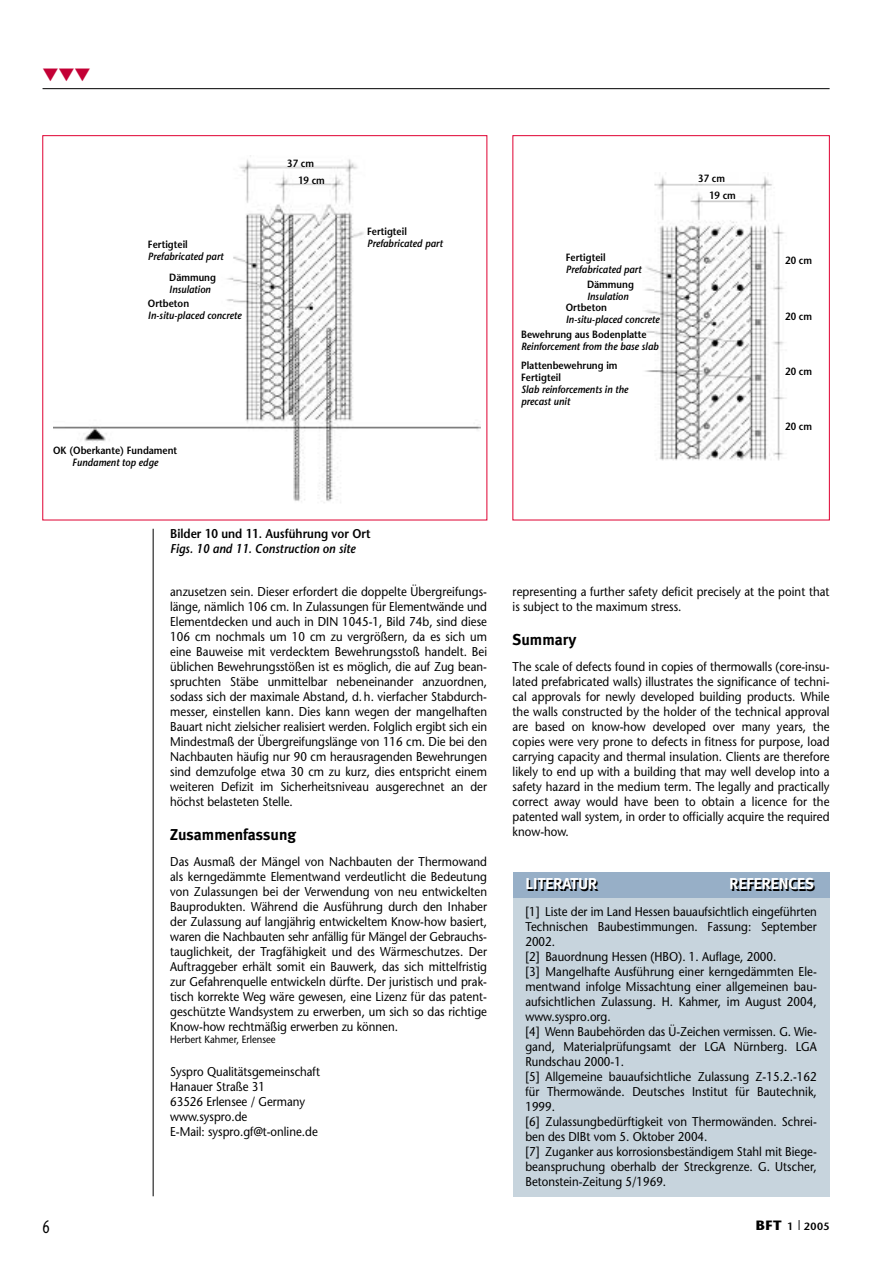
<style>
.page{position:relative;width:893px;height:1263px;background:#fff}
.page>*{position:absolute;margin:0;border:0;box-sizing:border-box;transform-origin:0 0}
.t1{font:18px "Zapf Dingbats";color:#c30035}
.t2{font:18px "Stone Sans";color:#000;scale:.7 1}
.t3{font:700 15.75px "Meta";letter-spacing:.005em;color:#000}
.t4{font:12.75px/15px "Stone Sans";letter-spacing:.005em;color:#000;text-align:justify;scale:.9 1}
.t5{font:italic 600 12.75px "Stone Sans";color:#000;scale:.9 1}
.t6{font:600 12.75px "Stone Sans";color:#000;scale:.9 1}
.t7{font:italic 600 10.5px/12px "Stone Sans";color:#000;scale:.9 1}
.t8{font:600 10.5px/16.4px "Stone Sans";color:#000;scale:.9 1}
.t9{font:10.5px "Stone Sans";color:#000;scale:.9 1}
.t10{font:600 10.5px "Stone Sans";color:#000}
.s1{font-weight:700;font-size:13.5px}
.s2{font-weight:400;font-size:13.5px}
</style>
<div class="page">
<hr style="left:43px;top:88px;width:786px;height:1px;background:#000">
<hr style="left:153px;top:529px;width:1px;height:667px;background:#000">
<div style="left:512px;top:872px;width:317px;height:324px;background:#c7d4dd"></div>
<div style="left:512px;top:872px;width:317px;height:26px;background:#97afc7"></div>
<img style="left:53px;top:159px;width:427px;height:344px">
<img style="left:643px;top:176px;width:143px;height:285px">
<h1 class="t1" style="left:43px;top:64px;width:50px">▼▼▼</h1>
<p class="t8" style="left:148px;top:238px;width:46px">Fertigteil</p>
<p class="t7" style="left:148px;top:252px;width:85px">Prefabricated part</p>
<p class="t8" style="left:169px;top:270px;width:54px">Dämmung</p>
<p class="t7" style="left:169px;top:284px;width:48px">Insulation</p>
<p class="t8" style="left:148px;top:297px;width:47px">Ortbeton</p>
<p class="t7" style="left:148px;top:311px;width:105px">In-situ-placed concrete</p>
<p class="t8" style="left:298px;top:156px;width:31px;text-indent:-11px">37 cm<br>19 cm</p>
<p class="t8" style="left:367px;top:224px;width:46px">Fertigteil</p>
<p class="t7" style="left:367px;top:239px;width:85px">Prefabricated part</p>
<p class="t8" style="left:53px;top:444px;width:139px">OK (Oberkante) Fundament</p>
<p class="t7" style="left:72px;top:458px;width:97px">Fundament top edge</p>
<p class="t6" style="left:170px;top:529px;width:224px">Bilder 10 und 11. Ausführung vor Ort</p>
<p class="t5" style="left:170px;top:544px;width:207px">Figs. 10 and 11. Construction on site</p>
<p class="t4" style="left:170px;top:585px;width:353px">anzusetzen sein. Dieser erfordert die doppelte Übergreifungs&shy;länge, nämlich 106 cm. In Zulassungen für Elementwände und Elementdecken und auch in DIN 1045-1, Bild 74b, sind diese 106 cm nochmals um 10 cm zu vergrößern, da es sich um eine Bauweise mit verdecktem Bewehrungsstoß handelt. Bei üblichen Bewehrungsstößen ist es möglich, die auf Zug bean&shy;spruchten Stäbe unmittelbar nebeneinander anzuordnen, sodass sich der maximale Abstand, d. h. vierfacher Stabdurch&shy;messer, einstellen kann. Dies kann wegen der mangelhaften Bauart nicht zielsicher realisiert werden. Folglich ergibt sich ein Mindestmaß der Übergreifungslänge von 116 cm. Die bei den Nachbauten häufig nur 90 cm herausragenden Bewehrungen sind demzufolge etwa 30 cm zu kurz, dies entspricht einem weiteren Defizit im Sicherheitsniveau ausgerechnet an der höchst belasteten Stelle.</p>
<p class="t3" style="left:170px;top:829px;width:128px">Zusammenfassung</p>
<p class="t4" style="left:170px;top:855px;width:353px">Das Ausmaß der Mängel von Nachbauten der Thermowand als kerngedämmte Elementwand verdeutlicht die Bedeutung von Zulassungen bei der Verwendung von neu entwickelten Bauprodukten. Während die Ausführung durch den Inhaber der Zulassung auf langjährig entwickeltem Know-how basiert, waren die Nachbauten sehr anfällig für Mängel der Gebrauchs&shy;tauglichkeit, der Tragfähigkeit und des Wärmeschutzes. Der Auftraggeber erhält somit ein Bauwerk, das sich mittelfristig zur Gefahrenquelle entwickeln dürfte. Der juristisch und prak&shy;tisch korrekte Weg wäre gewesen, eine Lizenz für das patent&shy;geschützte Wandsystem zu erwerben, um sich so das richtige Know-how rechtmäßig erwerben zu können.</p>
<p class="t9" style="left:170px;top:1035px;width:119px">Herbert Kahmer, Erlensee</p>
<p class="t4" style="left:170px;top:1065px;width:168px;text-align:left">Syspro Qualitätsgemeinschaft<br>Hanauer Straße 31<br>63526 Erlensee / Germany www.syspro.de<br>E-Mail: syspro.gf@t-online.de</p>
<p class="t8" style="left:698px;top:172px;width:31px">37 cm</p>
<p class="t8" style="left:566px;top:251px;width:46px">Fertigteil</p>
<p class="t7" style="left:566px;top:265px;width:85px">Prefabricated part</p>
<p class="t8" style="left:587px;top:277px;width:54px">Dämmung</p>
<p class="t7" style="left:587px;top:291px;width:48px">Insulation</p>
<p class="t8" style="left:566px;top:300px;width:47px">Ortbeton</p>
<p class="t7" style="left:566px;top:315px;width:105px">In-situ-placed concrete</p>
<p class="t8" style="left:521px;top:327px;width:141px">Bewehrung aus Bodenplatte</p>
<p class="t7" style="left:521px;top:341px;width:154px">Reinforcement from the base slab</p>
<p class="t8" style="left:521px;top:360px;width:109px;line-height:12px">Plattenbewehrung im<br>Fertigteil</p>
<p class="t7" style="left:521px;top:384px;width:120px">Slab reinforcements in the precast unit</p>
<p class="t8" style="left:709px;top:188px;width:31px">19 cm</p>
<p class="t8" style="left:785px;top:254px;width:31px">20 cm</p>
<p class="t8" style="left:785px;top:309px;width:31px">20 cm</p>
<p class="t8" style="left:785px;top:364px;width:31px">20 cm</p>
<p class="t8" style="left:785px;top:419px;width:31px">20 cm</p>
<p class="t4" style="left:512px;top:585px;width:353px">representing a further safety deficit precisely at the point that is subject to the maximum stress.</p>
<p class="t3" style="left:512px;top:634px;width:65px">Summary</p>
<p class="t4" style="left:512px;top:660px;width:353px">The scale of defects found in copies of thermowalls (core-insu&shy;lated prefabricated walls) illustrates the significance of techni&shy;cal approvals for newly developed building products. While the walls constructed by the holder of the technical approval are based on know-how developed over many years, the copies were very prone to defects in fitness for purpose, load carrying capacity and thermal insulation. Clients are therefore likely to end up with a building that may well develop into a safety hazard in the medium term. The legally and practically correct away would have been to obtain a licence for the patented wall system, in order to officially acquire the required know-how.</p>
<p class="t3" style="left:526px;top:879px;width:73px">LITERATUR</p>
<p class="t3" style="left:731px;top:879px;width:86px">REFERENCES</p>
<p class="t4" style="left:525px;top:906px;width:325px;text-align:left">[1] Liste der im Land Hessen bauaufsichtlich eingeführten Technischen Baubestimmungen. Fassung: September 2002.<br>[2] Bauordnung Hessen (HBO). 1. Auflage, 2000.<br>[3] Mangelhafte Ausführung einer kerngedämmten Ele&shy;mentwand infolge Missachtung einer allgemeinen bau&shy;aufsichtlichen Zulassung. H. Kahmer, im August 2004, www.syspro.org.<br>[4] Wenn Baubehörden das Ü-Zeichen vermissen. G. Wie&shy;gand, Materialprüfungsamt der LGA Nürnberg. LGA Rundschau 2000-1.<br>[5] Allgemeine bauaufsichtliche Zulassung Z-15.2.-162 für Thermowände. Deutsches Institut für Bautechnik, 1999.<br>[6] Zulassungbedürftigkeit von Thermowänden. Schrei&shy;ben des DIBt vom 5. Oktober 2004.<br>[7] Zuganker aus korrosionsbeständigem Stahl mit Biege&shy;beanspruchung oberhalb der Streckgrenze. G. Utscher, Betonstein-Zeitung 5/1969.</p>
<h1 class="t2" style="left:43px;top:1220px;width:12px">6</h1>
<p class="t10" style="left:755px;top:1222px;width:75px"><span class="s1">BFT</span> 1 <span class="s2">|</span> 2005</p>
</div>
